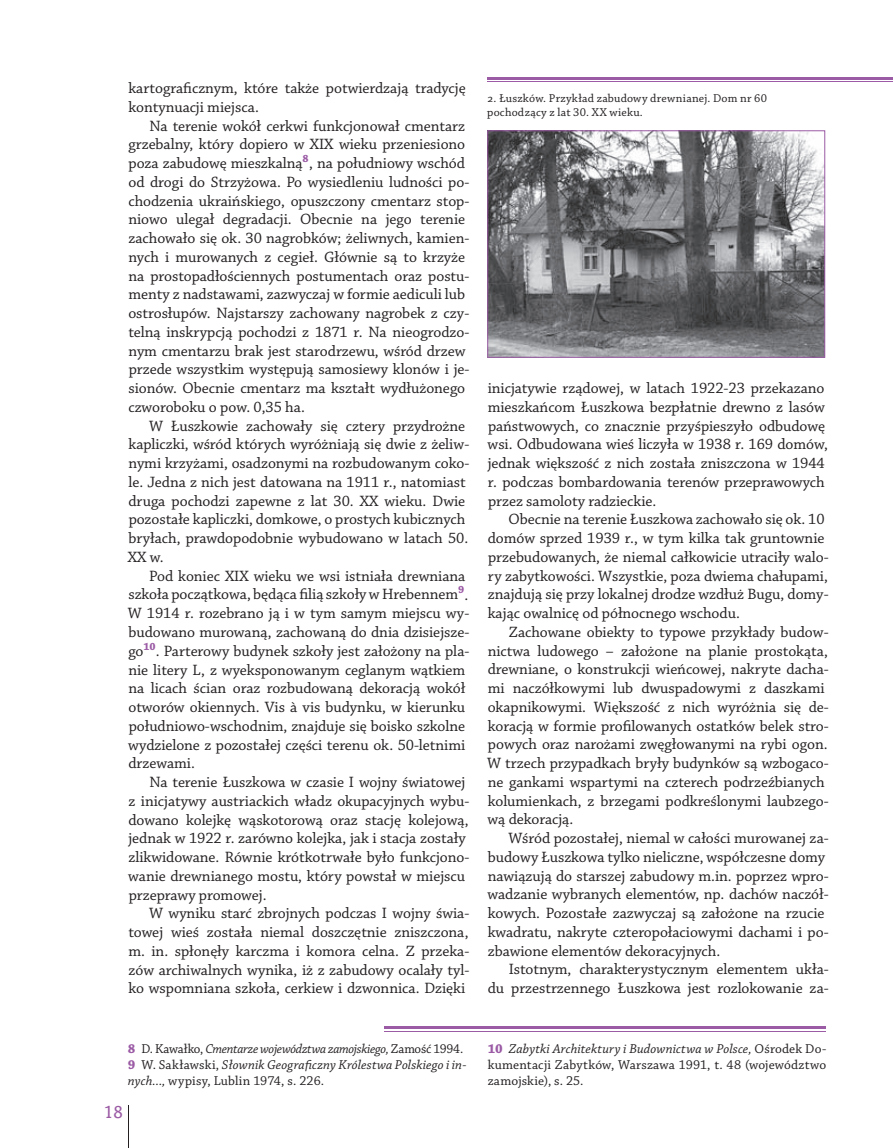
<style>
.page{position:relative;width:893px;height:1148px;background:#fff}
.page>*{position:absolute;margin:0;border:0;box-sizing:border-box;transform-origin:0 0}
.t1{font:19.5px "Oranda EU Normal";color:#9b5ba5}
.t2{font:15.75px/18.8px "Chaparral Pro";letter-spacing:-.005em;color:#231f20}
.t3{font:italic 13.5px/15.8px "Chaparral Pro";letter-spacing:-.005em;color:#231f20}
.t4{font:13.5px/15.8px "Chaparral Pro";letter-spacing:.015em;color:#231f20;text-align:justify}
.t5{font:12px/14.4px "Chaparral Pro";letter-spacing:.025em;color:#231f20}
.s1{font-weight:700;font-style:normal;color:#9b5ba5}
.s2{font-style:normal}
.s3{font-weight:700;color:#9b5ba5}
.s4{font-style:italic}
</style>
<div class="page">
<hr style="left:128px;top:1105px;width:1px;height:43px;background:#231f20">
<hr style="left:384px;top:1031px;width:441px;height:1px;background:#9b5ba5">
<hr style="left:384px;top:1026px;width:441px;height:3px;background:#9b5ba5">
<img style="left:489px;top:132px;width:334px;height:224px">
<div style="left:487px;top:130px;width:338px;height:228px;border:1px solid #9b5ba5"></div>
<hr style="left:487px;top:81px;width:406px;height:1px;background:#9b5ba5">
<hr style="left:487px;top:77px;width:406px;height:2px;background:#9b5ba5">
<p class="t2" style="left:128px;top:79px;width:339px">kartograficznym, które także potwierdzają tradycję kontynuacji miejsca.</p>
<p class="t2" style="left:128px;top:117px;width:342px;text-indent:21px">Na terenie wokół cerkwi funkcjonował cmentarz grzebalny, który dopiero w XIX wieku przeniesiono poza zabudowę mieszkalną<sup>8</sup>, na południowy wschód od drogi do Strzyżowa. Po wysiedleniu ludności po&shy;chodzenia ukraińskiego, opuszczony cmentarz stop&shy;niowo ulegał degradacji. Obecnie na jego terenie zachowało się ok. 30 nagrobków; żeliwnych, kamien&shy;nych i murowanych z cegieł. Głównie są to krzyże na prostopadłościennych postumentach oraz postu&shy;menty z nadstawami, zazwyczaj w formie aediculi lub ostrosłupów. Najstarszy zachowany nagrobek z czy&shy;telną inskrypcją pochodzi z 1871 r. Na nieogrodzo&shy;nym cmentarzu brak jest starodrzewu, wśród drzew przede wszystkim występują samosiewy klonów i je&shy;sionów. Obecnie cmentarz ma kształt wydłużonego czworoboku o pow. 0,35 ha.</p>
<p class="t2" style="left:128px;top:417px;width:343px;text-indent:21px">W Łuszkowie zachowały się cztery przydrożne kapliczki, wśród których wyróżniają się dwie z żeliw&shy;nymi krzyżami, osadzonymi na rozbudowanym coko&shy;le. Jedna z nich jest datowana na 1911 r., natomiast druga pochodzi zapewne z lat 30. XX wieku. Dwie pozostałe kapliczki, domkowe, o prostych kubicznych bryłach, prawdopodobnie wybudowano w latach 50.<br>XX w.</p>
<p class="t2" style="left:128px;top:567px;width:343px;text-indent:21px">Pod koniec XIX wieku we wsi istniała drewniana szkoła początkowa, będąca filią szkoły w Hrebennem<sup>9</sup>.<br>W 1914 r. rozebrano ją i w tym samym miejscu wy&shy;budowano murowaną, zachowaną do dnia dzisiejsze&shy;go<sup>10</sup>. Parterowy budynek szkoły jest założony na pla&shy;nie litery L, z wyeksponowanym ceglanym wątkiem na licach ścian oraz rozbudowaną dekoracją wokół otworów okiennych. Vis à vis budynku, w kierunku południowo-wschodnim, znajduje się boisko szkolne wydzielone z pozostałej części terenu ok. 50-letnimi drzewami.</p>
<p class="t2" style="left:128px;top:773px;width:343px;text-indent:21px">Na terenie Łuszkowa w czasie I wojny światowej z inicjatywy austriackich władz okupacyjnych wybu&shy;dowano kolejkę wąskotorową oraz stację kolejową, jednak w 1922 r. zarówno kolejka, jak i stacja zostały zlikwidowane. Równie krótkotrwałe było funkcjono&shy;wanie drewnianego mostu, który powstał w miejscu przeprawy promowej.</p>
<p class="t2" style="left:128px;top:904px;width:342px;text-align:justify;text-indent:21px">W wyniku starć zbrojnych podczas I wojny świa&shy;towej wieś została niemal doszczętnie zniszczona, m. in. spłonęły karczma i komora celna. Z przeka&shy;zów archiwalnych wynika, iż z zabudowy ocalały tyl&shy;ko wspomniana szkoła, cerkiew i dzwonnica. Dzięki</p>
<p class="t5" style="left:487px;top:91px;width:281px">2. Łuszków. Przykład zabudowy drewnianej. Dom nr 60 pochodzący z lat 30. XX wieku.</p>
<p class="t2" style="left:488px;top:379px;width:342px">inicjatywie rządowej, w latach 1922-23 przekazano mieszkańcom Łuszkowa bezpłatnie drewno z lasów państwowych, co znacznie przyśpieszyło odbudowę wsi. Odbudowana wieś liczyła w 1938 r. 169 domów, jednak większość z nich została zniszczona w 1944 r. podczas bombardowania terenów przeprawowych przez samoloty radzieckie.</p>
<p class="t2" style="left:488px;top:511px;width:342px;text-indent:21px">Obecnie na terenie Łuszkowa zachowało się ok. 10 domów sprzed 1939 r., w tym kilka tak gruntownie przebudowanych, że niemal całkowicie utraciły walo&shy;ry zabytkowości. Wszystkie, poza dwiema chałupami, znajdują się przy lokalnej drodze wzdłuż Bugu, domy&shy;kając owalnicę od północnego wschodu.</p>
<p class="t2" style="left:487px;top:623px;width:343px;text-indent:22px">Zachowane obiekty to typowe przykłady budow&shy;nictwa ludowego – założone na planie prostokąta, drewniane, o konstrukcji wieńcowej, nakryte dacha&shy;mi naczółkowymi lub dwuspadowymi z daszkami okapnikowymi. Większość z nich wyróżnia się de&shy;koracją w formie profilowanych ostatków belek stro&shy;powych oraz narożami zwęgłowanymi na rybi ogon.<br>W trzech przypadkach bryły budynków są wzbogaco&shy;ne gankami wspartymi na czterech podrzeźbianych kolumienkach, z brzegami podkreślonymi laubzego&shy;wą dekoracją.</p>
<p class="t2" style="left:488px;top:829px;width:343px;text-indent:21px">Wśród pozostałej, niemal w całości murowanej za&shy;budowy Łuszkowa tylko nieliczne, współczesne domy nawiązują do starszej zabudowy m.in. poprzez wpro&shy;wadzanie wybranych elementów, np. dachów naczół&shy;kowych. Pozostałe zazwyczaj są założone na rzucie kwadratu, nakryte czteropołaciowymi dachami i po&shy;zbawione elementów dekoracyjnych.</p>
<p class="t2" style="left:488px;top:960px;width:342px;text-align:right">Istotnym, charakterystycznym elementem ukła-<br>du przestrzennego Łuszkowa jest rozlokowanie za-</p>
<p class="t3" style="left:128px;top:1041px;width:340px"><span class="s1">8</span> <span class="s2">D. Kawałko,</span> Cmentarze województwa zamojskiego, <span class="s2">Zamość 1994.<br></span><span class="s1">9</span> <span class="s2">W. Sakławski,</span> Słownik Geograficzny Królestwa Polskiego i in&shy;nych..., <span class="s2">wypisy, Lublin 1974, s. 226.</span></p>
<p class="t4" style="left:488px;top:1041px;width:340px"><span class="s3">10</span> <span class="s4">Zabytki Architektury i Budownictwa w Polsce,</span> Ośrodek Do&shy;kumentacji Zabytków, Warszawa 1991, t. 48 (województwo zamojskie), s. 25.</p>
<p class="t1" style="left:104px;top:1101px;width:20px">18</p>
</div>
